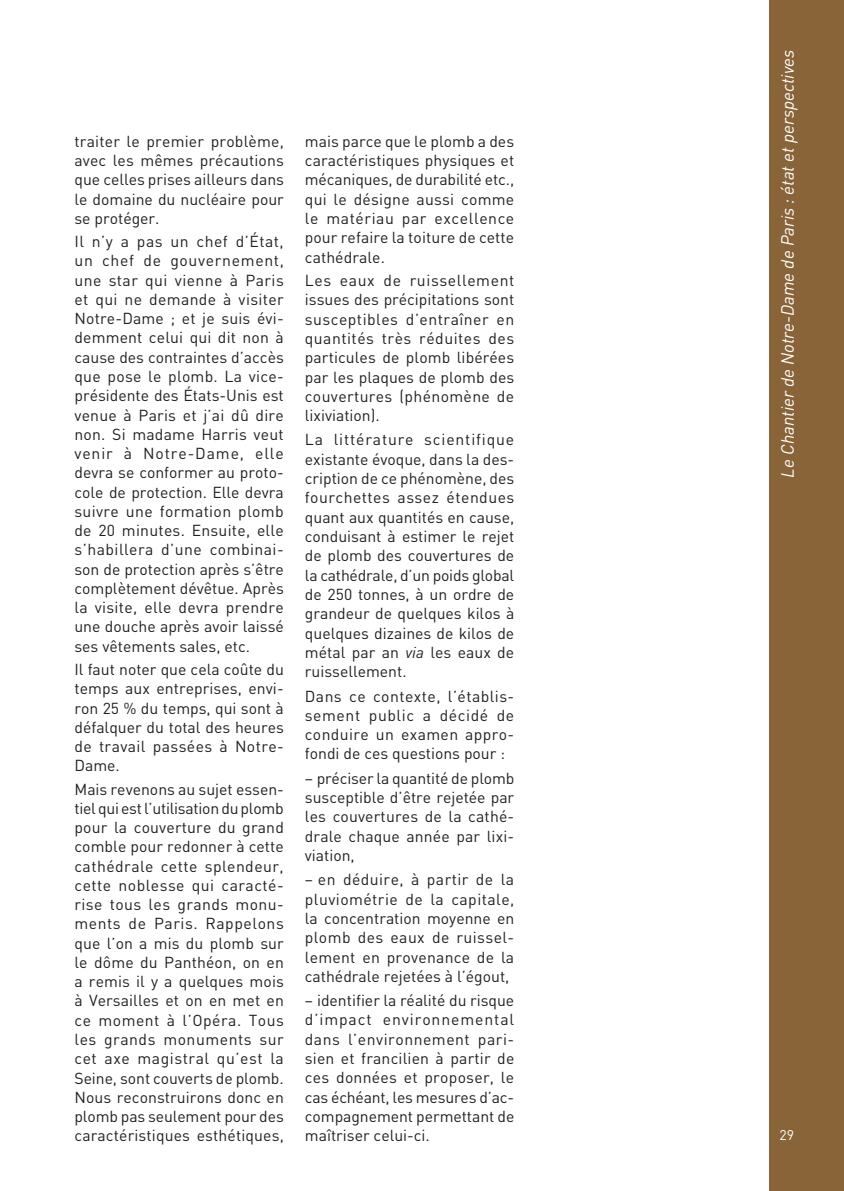
<style>
.page{position:relative;width:844px;height:1191px;background:#fff}
.page>*{position:absolute;margin:0;border:0;box-sizing:border-box;transform-origin:0 0}
.t1{font:italic 17.5px "DIN";color:#fff}
.Texte_courant{font:15.75px/19.2px "DIN";color:#231f20;text-align:justify}
.t2{font:14px "DIN";color:#fff}
.s1{font-style:italic}
</style>
<div class="page">
<div style="left:769px;top:0;width:74px;height:1191px;background:#896438"></div>
<p class="Texte_courant" style="left:74px;top:131px;width:211px">traiter le premier problème, avec les mêmes précautions que celles prises ailleurs dans le domaine du nucléaire pour se protéger.</p>
<p class="Texte_courant" style="left:74px;top:231px;width:211px">Il n’y a pas un chef d’État, un chef de gouvernement, une star qui vienne à Paris et qui ne demande à visiter Notre-Dame ; et je suis évi&shy;demment celui qui dit non à cause des contraintes d’accès que pose le plomb. La vice&shy;présidente des États-Unis est venue à Paris et j’ai dû dire non. Si madame Harris veut venir à Notre-Dame, elle devra se conformer au proto&shy;cole de protection. Elle devra suivre une formation plomb de 20 minutes. Ensuite, elle s’habillera d’une combinai&shy;son de protection après s’être complètement dévêtue. Après la visite, elle devra prendre une douche après avoir laissé ses vêtements sales, etc.</p>
<p class="Texte_courant" style="left:74px;top:659px;width:211px">Il faut noter que cela coûte du temps aux entreprises, envi&shy;ron 25 % du temps, qui sont à défalquer du total des heures de travail passées à Notre-Dame.</p>
<p class="Texte_courant" style="left:74px;top:779px;width:211px">Mais revenons au sujet essen&shy;tiel qui est l’utilisation du plomb pour la couverture du grand comble pour redonner à cette cathédrale cette splendeur, cette noblesse qui caracté&shy;rise tous les grands monu&shy;ments de Paris. Rappelons que l’on a mis du plomb sur le dôme du Panthéon, on en a remis il y a quelques mois à Versailles et on en met en ce moment à l’Opéra. Tous les grands monuments sur cet axe magistral qu’est la Seine, sont couverts de plomb.<br>Nous reconstruirons donc en plomb pas seulement pour des caractéristiques esthétiques,</p>
<p class="Texte_courant" style="left:305px;top:131px;width:211px">mais parce que le plomb a des caractéristiques physiques et mécaniques, de durabilité etc., qui le désigne aussi comme le matériau par excellence pour refaire la toiture de cette cathédrale.</p>
<p class="Texte_courant" style="left:305px;top:270px;width:211px">Les eaux de ruissellement issues des précipitations sont susceptibles d’entraîner en quantités très réduites des particules de plomb libérées par les plaques de plomb des couvertures (phénomène de lixiviation).</p>
<p class="Texte_courant" style="left:305px;top:430px;width:211px">La littérature scientifique existante évoque, dans la des&shy;cription de ce phénomène, des fourchettes assez étendues quant aux quantités en cause, conduisant à estimer le rejet de plomb des couvertures de la cathédrale, d’un poids global de 250 tonnes, à un ordre de grandeur de quelques kilos à quelques dizaines de kilos de métal par an <span class="s1">via</span> les eaux de ruissellement.</p>
<p class="Texte_courant" style="left:305px;top:686px;width:211px">Dans ce contexte, l’établis&shy;sement public a décidé de conduire un examen appro&shy;fondi de ces questions pour :</p>
<p class="Texte_courant" style="left:305px;top:768px;width:211px">– préciser la quantité de plomb susceptible d’être rejetée par les couvertures de la cathé&shy;drale chaque année par lixi&shy;viation,</p>
<p class="Texte_courant" style="left:305px;top:869px;width:211px">– en déduire, à partir de la pluviométrie de la capitale, la concentration moyenne en plomb des eaux de ruissel&shy;lement en provenance de la cathédrale rejetées à l’égout,</p>
<p class="Texte_courant" style="left:305px;top:990px;width:211px">– identifier la réalité du risque d’impact environnemental dans l’environnement pari&shy;sien et francilien à partir de ces données et proposer, le cas échéant, les mesures d’ac&shy;compagnement permettant de maîtriser celui-ci.</p>
<p class="t1" style="left:776px;top:477px;width:429px;rotate:-90deg">Le Chantier de Notre-Dame de Paris : état et perspectives</p>
<p class="t2" style="left:779px;top:1125px;width:16px">29</p>
</div>
